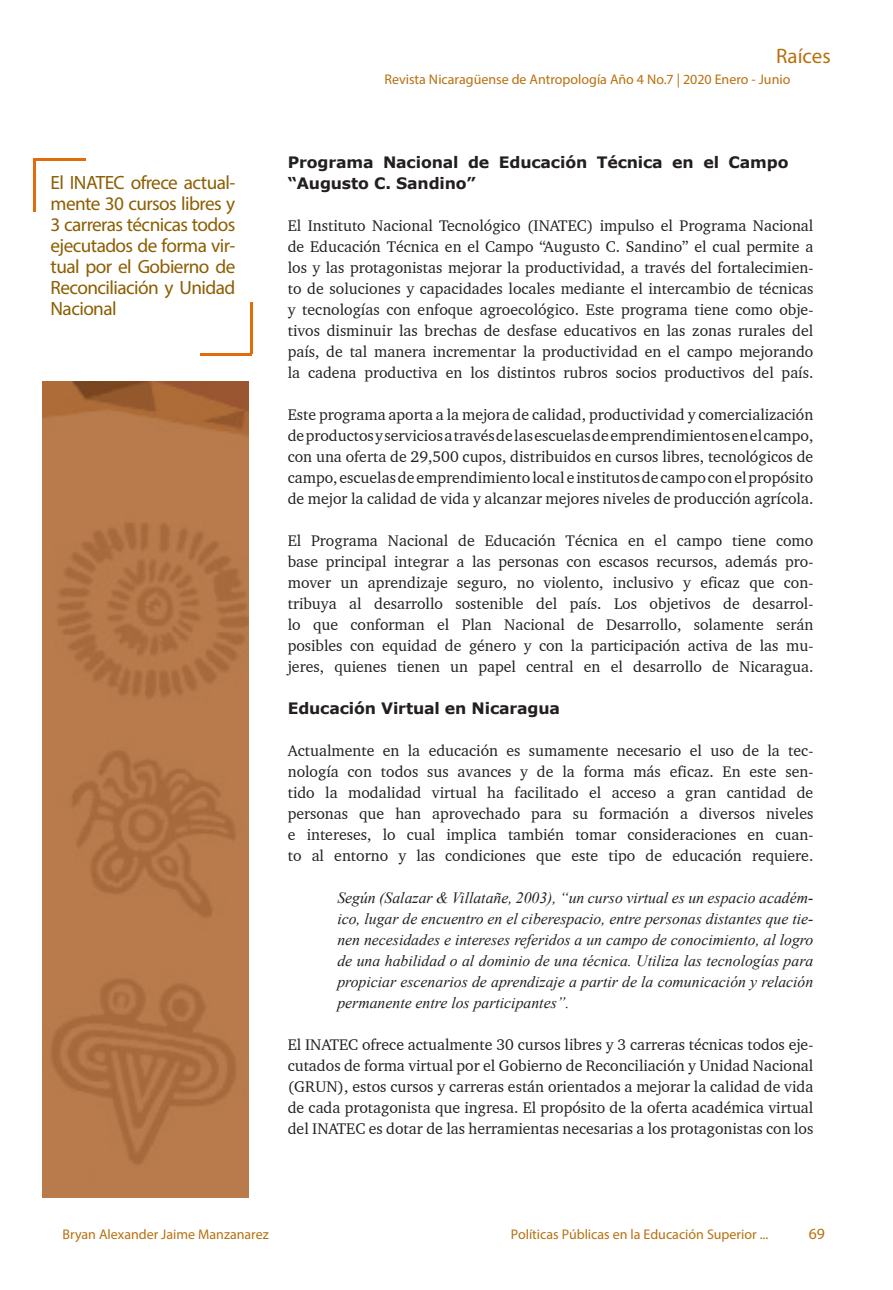
<style>
.page{position:relative;width:893px;height:1290px;background:#fff}
.page>*{position:absolute;margin:0;border:0;box-sizing:border-box;transform-origin:0 0}
.t1{font:21px "Myriad Pro";color:#b7700f}
.t2{font:19.25px/21px "Myriad Pro";letter-spacing:-.03em;color:#8c5e00;text-align:justify}
.t3{font:15.75px/21px "Charter BT";color:#231f20;text-align:justify}
.t4{font:italic 15.75px/21px "Times New Roman";color:#231f20;text-align:justify}
.t5{font:700 15.75px/21px "Verdana";letter-spacing:-.01em;color:#231f20}
.t6{font:15.75px "Myriad Pro";color:#b7700f}
.t7{font:14px "Myriad Pro";color:#b7700f}
</style>
<div class="page">
<hr style="left:33px;top:158px;width:53px;height:3px;background:#e36c0a">
<hr style="left:33px;top:161px;width:3px;height:51px;background:#e36c0a">
<hr style="left:250px;top:302px;width:3px;height:51px;background:#e36c0a">
<img style="left:42px;top:381px;width:206px;height:816px">
<hr style="left:200px;top:353px;width:52px;height:3px;background:#e36c0a">
<h1 class="t1" style="left:776px;top:43px;width:56px">Raíces</h1>
<p class="t2" style="left:51px;top:172px;width:186px">El INATEC ofrece actual&shy;mente 30 cursos libres y 3 carreras técnicas todos ejecutados de forma vir&shy;tual por el Gobierno de Reconciliación y Unidad Nacional</p>
<p class="t7" style="left:384px;top:71px;width:407px">Revista Nicaragüense de Antropología Año 4 No.7 | 2020 Enero - Junio</p>
<p class="t5" style="left:288px;top:151px;width:502px">Programa Nacional de Educación Técnica en el Campo “Augusto C. Sandino”</p>
<p class="t3" style="left:288px;top:215px;width:527px">El Instituto Nacional Tecnológico (INATEC) impulso el Programa Nacional de Educación Técnica en el Campo “Augusto C. Sandino” el cual permite a los y las protagonistas mejorar la productividad, a través del fortalecimien&shy;to de soluciones y capacidades locales mediante el intercambio de técnicas y tecnologías con enfoque agroecológico. Este programa tiene como obje&shy;tivos disminuir las brechas de desfase educativos en las zonas rurales del país, de tal manera incrementar la productividad en el campo mejorando la cadena productiva en los distintos rubros socios productivos del país.</p>
<p class="t3" style="left:288px;top:404px;width:527px">Este programa aporta a la mejora de calidad, productividad y comercialización de productos y servicios a través de las escuelas de emprendimientos en el campo, con una oferta de 29,500 cupos, distribuidos en cursos libres, tecnológicos de campo, escuelas de emprendimiento local e institutos de campo con el propósito de mejor la calidad de vida y alcanzar mejores niveles de producción agrícola.</p>
<p class="t3" style="left:288px;top:530px;width:527px">El Programa Nacional de Educación Técnica en el campo tiene como base principal integrar a las personas con escasos recursos, además pro&shy;mover un aprendizaje seguro, no violento, inclusivo y eficaz que con&shy;tribuya al desarrollo sostenible del país. Los objetivos de desarrol&shy;lo que conforman el Plan Nacional de Desarrollo, solamente serán posibles con equidad de género y con la participación activa de las mu&shy;jeres, quienes tienen un papel central en el desarrollo de Nicaragua.</p>
<p class="t5" style="left:288px;top:697px;width:274px">Educación Virtual en Nicaragua</p>
<p class="t3" style="left:288px;top:740px;width:527px">Actualmente en la educación es sumamente necesario el uso de la tec&shy;nología con todos sus avances y de la forma más eficaz. En este sen&shy;tido la modalidad virtual ha facilitado el acceso a gran cantidad de personas que han aprovechado para su formación a diversos niveles e intereses, lo cual implica también tomar consideraciones en cuan&shy;to al entorno y las condiciones que este tipo de educación requiere.</p>
<p class="t4" style="left:337px;top:887px;width:478px">Según (Salazar &amp; Villatañe, 2003), “un curso virtual es un espacio académ&shy;ico, lugar de encuentro en el ciberespacio, entre personas distantes que tie&shy;nen necesidades e intereses referidos a un campo de conocimiento, al logro de una habilidad o al dominio de una técnica. Utiliza las tecnologías para propiciar escenarios de aprendizaje a partir de la comunicación y relación permanente entre los participantes”.</p>
<p class="t3" style="left:288px;top:1034px;width:527px">El INATEC ofrece actualmente 30 cursos libres y 3 carreras técnicas todos eje&shy;cutados de forma virtual por el Gobierno de Reconciliación y Unidad Nacional (GRUN), estos cursos y carreras están orientados a mejorar la calidad de vida de cada protagonista que ingresa. El propósito de la oferta académica virtual del INATEC es dotar de las herramientas necesarias a los protagonistas con los</p>
<p class="t7" style="left:63px;top:1226px;width:208px">Bryan Alexander Jaime Manzanarez</p>
<p class="t6" style="left:809px;top:1224px;width:18px">69</p>
<p class="t7" style="left:511px;top:1226px;width:259px">Políticas Públicas en la Educación Superior ...</p>
</div>
